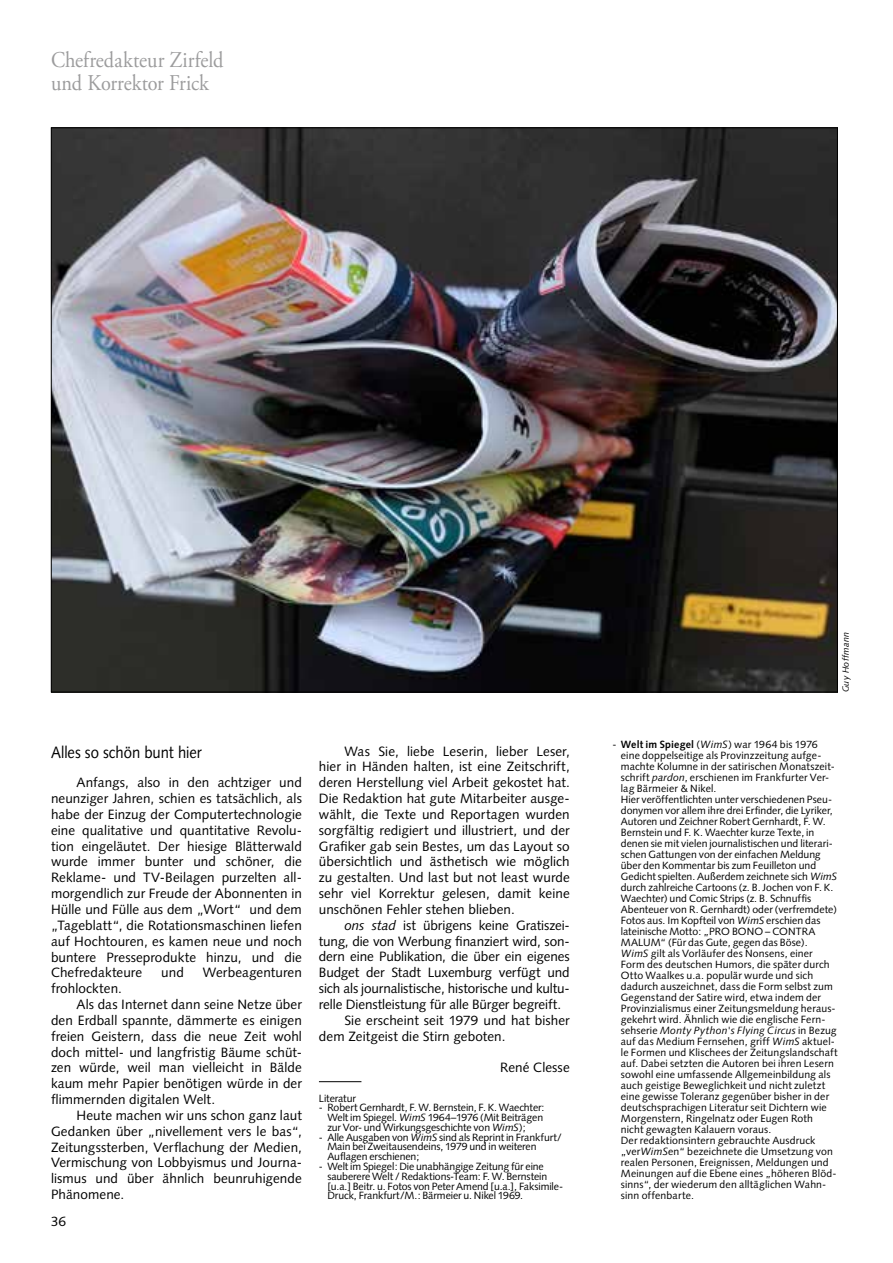
<style>
.page{position:relative;width:893px;height:1263px;background:#fff}
.page>*{position:absolute;margin:0;border:0;box-sizing:border-box;transform-origin:0 0}
.t1{font:22.5px/22.5px "Adobe Garamond Pro";color:#9c9c9d;scale:.9 1}
.t2{font:16.5px "Syntax";color:#000;scale:.9 1}
.t3{font:13.5px/15.9px "Syntax";letter-spacing:.005em;color:#000;text-align:justify}
.t4{font:10.5px/10.9px "Syntax";letter-spacing:.01em;color:#000}
.t5{font:10.5px/9.8px "Syntax";letter-spacing:-.01em;color:#000}
.t6{font:italic 9px "Syntax";letter-spacing:.02em;color:#000}
.s1{font-style:italic}
.s2{font-weight:700}
</style>
<div class="page">
<hr style="left:319px;top:1081px;width:42px;height:1px;background:#000">
<img style="left:53px;top:130px;width:783px;height:560px">
<h1 class="t1" style="left:51px;top:50px;width:193px">Chefredakteur Zirfeld und Korrektor Frick</h1>
<h2 class="t2" style="left:51px;top:742px;width:169px">Alles so schön bunt hier</h2>
<p class="t3" style="left:51px;top:775px;width:252px;text-indent:26px">Anfangs, also in den achtziger und neunziger Jahren, schien es tatsächlich, als habe der Einzug der Computertechnologie eine qualitative und quantitative Revolu&shy;tion eingeläutet. Der hiesige Blätterwald wurde immer bunter und schöner, die Reklame- und TV-Beilagen purzelten all&shy;morgendlich zur Freude der Abonnenten in Hülle und Fülle aus dem „Wort“ und dem „Tageblatt“, die Rotationsmaschinen liefen auf Hochtouren, es kamen neue und noch buntere Presseprodukte hinzu, und die Chefredakteure</p>
<p class="t3" style="left:161px;top:965px;width:24px">und</p>
<p class="t3" style="left:203px;top:965px;width:101px">Werbeagenturen</p>
<p class="t3" style="left:51px;top:980px;width:72px">frohlockten.</p>
<p class="t3" style="left:77px;top:996px;width:227px">Als das Internet dann seine Netze über</p>
<p class="t3" style="left:51px;top:1012px;width:252px">den Erdball spannte, dämmerte es einigen</p>
<p class="t3" style="left:51px;top:1028px;width:252px">freien Geistern, dass die neue Zeit wohl</p>
<p class="t3" style="left:51px;top:1044px;width:252px">doch mittel- und langfristig Bäume schüt-</p>
<p class="t3" style="left:51px;top:1060px;width:252px">zen würde, weil man vielleicht in Bälde</p>
<p class="t3" style="left:51px;top:1076px;width:252px">kaum mehr Papier benötigen würde in der</p>
<p class="t3" style="left:51px;top:1091px;width:166px">flimmernden digitalen Welt.</p>
<p class="t3" style="left:77px;top:1107px;width:227px">Heute machen wir uns schon ganz laut</p>
<p class="t3" style="left:51px;top:1123px;width:252px">Gedanken über „nivellement vers le bas“,</p>
<p class="t3" style="left:51px;top:1139px;width:252px">Zeitungssterben, Verflachung der Medien,</p>
<p class="t3" style="left:51px;top:1155px;width:252px">Vermischung von Lobbyismus und Journa-</p>
<p class="t3" style="left:51px;top:1171px;width:252px">lismus und über ähnlich beunruhigende</p>
<p class="t3" style="left:51px;top:1186px;width:75px">Phänomene.</p>
<p class="t3" style="left:51px;top:1214px;width:17px">36</p>
<p class="t3" style="left:319px;top:743px;width:252px;text-indent:26px">Was Sie, liebe Leserin, lieber Leser, hier in Händen halten, ist eine Zeitschrift, deren Herstellung viel Arbeit gekostet hat.<br>Die Redaktion hat gute Mitarbeiter ausge&shy;wählt, die Texte und Reportagen wurden sorgfältig redigiert und illustriert, und der Grafiker gab sein Bestes, um das Layout so übersichtlich und ästhetisch wie möglich zu gestalten. Und last but not least wurde sehr viel Korrektur gelesen, damit keine unschönen Fehler stehen blieben.</p>
<p class="t3" style="left:344px;top:917px;width:227px"><span class="s1">ons stad</span> ist übrigens keine Gratiszei-</p>
<p class="t3" style="left:319px;top:933px;width:252px">tung, die von Werbung finanziert wird, son-</p>
<p class="t3" style="left:319px;top:949px;width:252px">dern eine Publikation, die über ein eigenes</p>
<p class="t3" style="left:319px;top:965px;width:252px">Budget der Stadt Luxemburg verfügt und</p>
<p class="t3" style="left:319px;top:980px;width:252px">sich als journalistische, historische und kultu-</p>
<p class="t3" style="left:319px;top:996px;width:244px">relle Dienstleistung für alle Bürger begreift.</p>
<p class="t3" style="left:344px;top:1012px;width:227px">Sie erscheint seit 1979 und hat bisher</p>
<p class="t3" style="left:319px;top:1028px;width:188px">dem Zeitgeist die Stirn geboten.</p>
<p class="t3" style="left:500px;top:1060px;width:71px">René Clesse</p>
<p class="t5" style="left:319px;top:1093px;width:38px">Literatur</p>
<p class="t5" style="left:327px;top:1103px;width:219px;text-indent:-9px">- Robert Gernhardt, F. W. Bernstein, F. K. Waechter:<br>Welt im Spiegel. <span class="s1">WimS</span> 1964–1976 (Mit Beiträgen zur Vor- und Wirkungsgeschichte von <span class="s1">WimS</span>);</p>
<p class="t5" style="left:327px;top:1132px;width:236px;text-indent:-9px">- Alle Ausgaben von <span class="s1">WimS</span> sind als Reprint in Frankfurt/<br>Main bei Zweitausendeins, 1979 und in weiteren<br>Auflagen erschienen;</p>
<p class="t5" style="left:327px;top:1161px;width:237px;text-indent:-9px">- Welt im Spiegel: Die unabhängige Zeitung für eine sauberere Welt / Redaktions-Team: F. W. Bernstein [u.a.] Beitr. u. Fotos von Peter Amend [u.a.], Faksimile-Druck, Frankfurt/M.: Bärmeier u. Nikel 1969.</p>
<p class="t6" style="left:840px;top:692px;width:62px;rotate:-90deg">Guy Hoffmann</p>
<p class="t4" style="left:621px;top:739px;width:218px;text-indent:-8px">- <span class="s2">Welt im Spiegel</span> (<span class="s1">WimS</span>) war 1964 bis 1976 eine doppelseitige als Provinzzeitung aufge&shy;machte Kolumne in der satirischen Monatszeit&shy;schrift <span class="s1">pardon</span>, erschienen im Frankfurter Ver&shy;lag Bärmeier &amp; Nikel.<br>Hier veröffentlichten unter verschiedenen Pseu&shy;donymen vor allem ihre drei Erfinder, die Lyriker, Autoren und Zeichner Robert Gernhardt, F. W.<br>Bernstein und F. K. Waechter kurze Texte, in denen sie mit vielen journalistischen und literari&shy;schen Gattungen von der einfachen Meldung über den Kommentar bis zum Feuilleton und Gedicht spielten. Außerdem zeichnete sich <span class="s1">WimS </span>durch zahlreiche Cartoons (z. B. Jochen von F. K.<br>Waechter) und Comic Strips (z. B. Schnuffis Abenteuer von R. Gernhardt) oder (verfremdete)<br>Fotos aus. Im Kopfteil von <span class="s1">WimS</span> erschien das lateinische Motto: „PRO BONO – CONTRA MALUM“ (Für das Gute, gegen das Böse).<br><span class="s1">WimS</span> gilt als Vorläufer des Nonsens, einer Form des deutschen Humors, die später durch Otto Waalkes u.a. populär wurde und sich dadurch auszeichnet, dass die Form selbst zum Gegenstand der Satire wird, etwa indem der Provinzialismus einer Zeitungsmeldung heraus&shy;gekehrt wird. Ähnlich wie die englische Fern&shy;sehserie <span class="s1">Monty Python's Flying Circus</span> in Bezug auf das Medium Fernsehen, griff <span class="s1">WimS</span> aktuel&shy;le Formen und Klischees der Zeitungslandschaft auf. Dabei setzten die Autoren bei ihren Lesern sowohl eine umfassende Allgemeinbildung als auch geistige Beweglichkeit und nicht zuletzt eine gewisse Toleranz gegenüber bisher in der deutschsprachigen Literatur seit Dichtern wie Morgenstern, Ringelnatz oder Eugen Roth nicht gewagten Kalauern voraus.<br>Der redaktionsintern gebrauchte Ausdruck „ver<span class="s1">WimS</span>en“ bezeichnete die Umsetzung von realen Personen, Ereignissen, Meldungen und Meinungen auf die Ebene eines „höheren Blöd&shy;sinns“, der wiederum den alltäglichen Wahn&shy;sinn offenbarte.</p>
</div>
